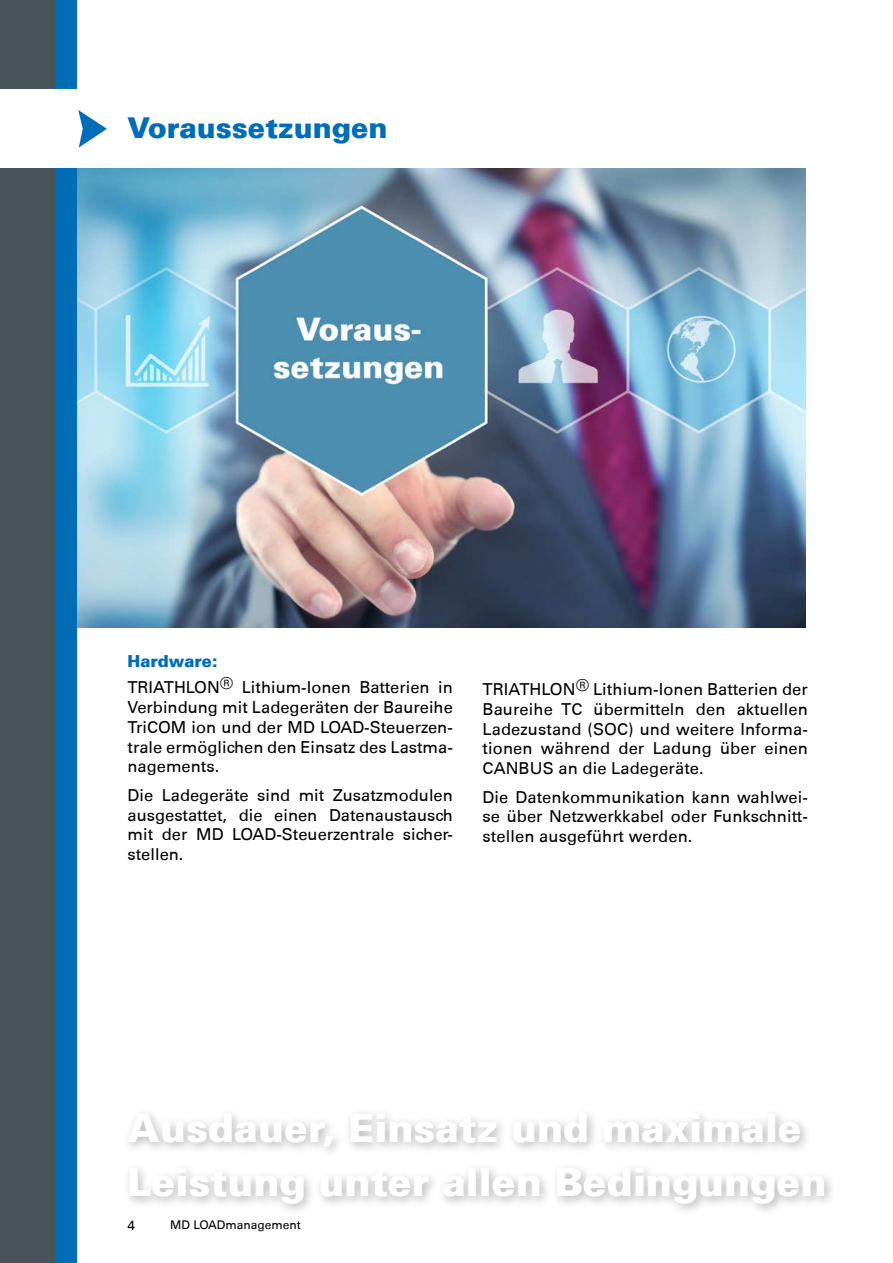
<style>
.page{position:relative;width:893px;height:1263px;background:#fff}
.page>*{position:absolute;margin:0;border:0;box-sizing:border-box;transform-origin:0 0}
.t1{font:900 39px/54px "Univers";color:#fff}
.t2{font:900 28.5px "Univers";color:#006db7}
.t3{font:16.5px/19.8px "Univers 55 Roman";color:#000;text-align:justify}
.t4{font:900 16.5px "Univers";color:#006db7}
.t5{font:13.5px "Univers 55 Roman";color:#000}
.t6{font:12px "Univers 55 Roman";color:#000}
</style>
<div class="page">
<img style="left:77px;top:168px;width:729px;height:459px">
<div style="left:0;top:0;width:55px;height:1263px;background:#48535a"></div>
<div style="left:55px;top:0;width:22px;height:1263px;background:#006db7"></div>
<div style="left:0;top:90px;width:102px;height:78px;background:#fff"></div>
<svg style="left:78px;top:110px;width:29px;height:38px"></svg>
<div style="left:122px;top:1107px;width:714px;height:109px;background:#000;opacity:.28"></div>
<h2 class="t2" style="left:128px;top:109px;width:262px">Voraussetzungen</h2>
<p class="t4" style="left:128px;top:650px;width:91px">Hardware:</p>
<p class="t3" style="left:128px;top:678px;width:327px">TRIATHLON® Lithium-Ionen Batterien in Verbindung mit Ladegeräten der Baureihe TriCOM ion und der MD LOAD-Steuerzen&shy;trale ermöglichen den Einsatz des Lastma&shy;nagements.</p>
<p class="t3" style="left:128px;top:785px;width:327px">Die Ladegeräte sind mit Zusatzmodulen ausgestattet, die einen Datenaustausch mit der MD LOAD-Steuerzentrale sicher&shy;stellen.</p>
<p class="t3" style="left:483px;top:679px;width:327px">TRIATHLON® Lithium-Ionen Batterien der Baureihe TC übermitteln den aktuellen Ladezustand (SOC) und weitere Informa&shy;tionen während der Ladung über einen CANBUS an die Ladegeräte.</p>
<p class="t3" style="left:483px;top:787px;width:327px">Die Datenkommunikation kann wahlwei&shy;se über Netzwerkkabel oder Funkschnitt&shy;stellen ausgeführt werden.</p>
<h1 class="t1" style="left:128px;top:1099px;width:700px">Ausdauer, Einsatz und maximale<br>Leistung unter allen Bedingungen</h1>
<p class="t5" style="left:128px;top:1217px;width:9px">4</p>
<p class="t6" style="left:170px;top:1217px;width:132px">MD LOADmanagement</p>
</div>
